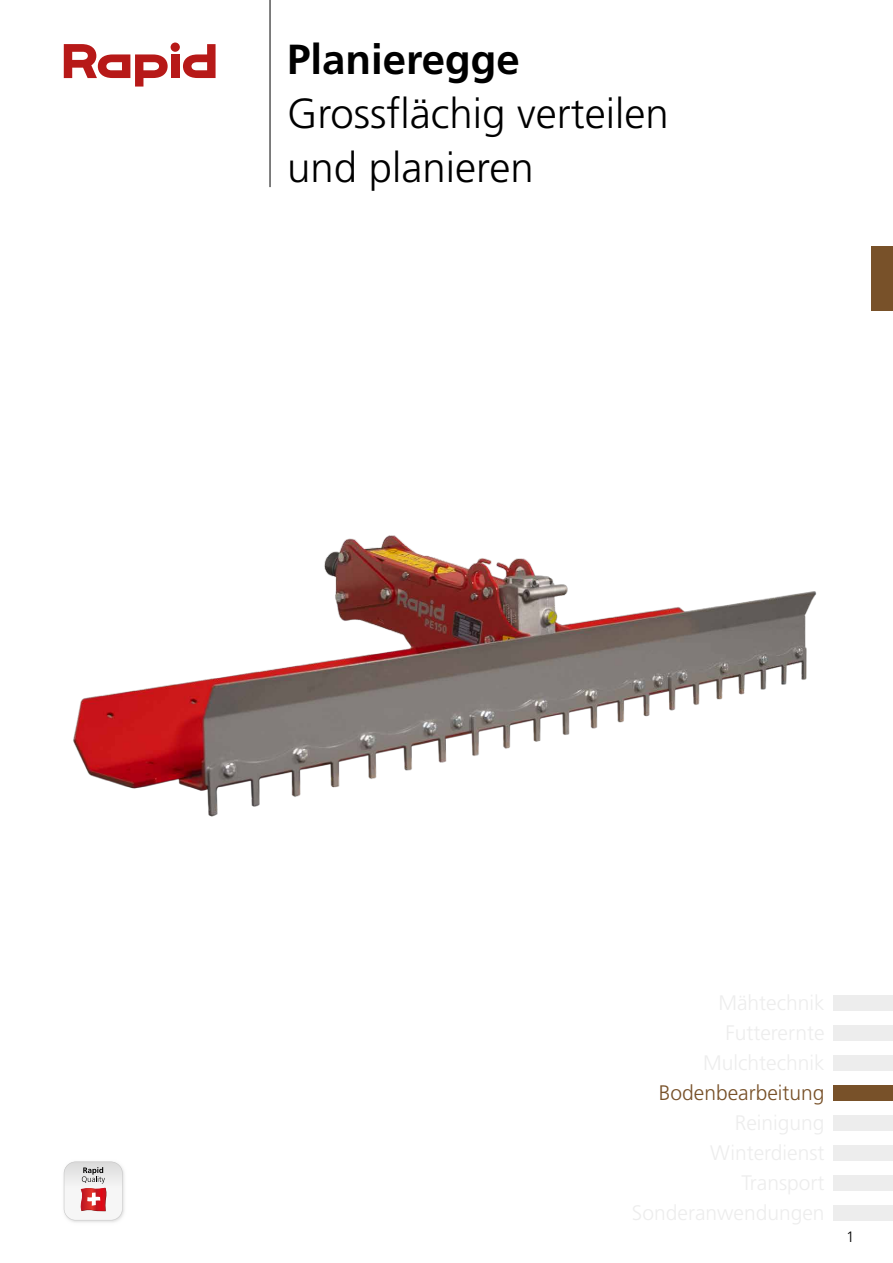
<style>
.page{position:relative;width:893px;height:1263px;background:#fff}
.page>*{position:absolute;margin:0;border:0;box-sizing:border-box;transform-origin:0 0}
.t1{font:300 42px/54px "Frutiger";color:#000}
.t2{font:700 42px "Frutiger LT Std";color:#000}
.t3{font:300 21px "Frutiger";color:#785129}
.t4{font:300 15px "Frutiger";color:#000}
</style>
<div class="page">
<div style="left:871px;top:246px;width:22px;height:65px;background:#785129"></div>
<svg style="left:64px;top:1161px;width:59px;height:59px"></svg>
<img style="left:73px;top:535px;width:744px;height:282px">
<div style="left:171px;top:54px;width:8px;height:24px;background:#b71918"></div>
<div style="left:171px;top:43px;width:9px;height:9px;background:#b71918;border-radius:50%"></div>
<svg style="left:64px;top:44px;width:104px;height:43px"></svg>
<svg style="left:183px;top:44px;width:33px;height:34px"></svg>
<hr style="left:270px;top:0;width:1px;height:187px;background:#000">
<div style="left:833px;top:995px;width:60px;height:15px;background:#ededed"></div>
<div style="left:833px;top:1025px;width:60px;height:15px;background:#ededed"></div>
<div style="left:833px;top:1055px;width:60px;height:15px;background:#ededed"></div>
<div style="left:833px;top:1085px;width:60px;height:15px;background:#785129"></div>
<div style="left:833px;top:1115px;width:60px;height:15px;background:#ededed"></div>
<div style="left:833px;top:1145px;width:60px;height:15px;background:#ededed"></div>
<div style="left:833px;top:1175px;width:60px;height:15px;background:#ededed"></div>
<div style="left:833px;top:1205px;width:60px;height:15px;background:#ededed"></div>
<p class="t2" style="left:287px;top:34px;width:234px">Planieregge</p>
<p class="t1" style="left:287px;top:86px;width:383px">Grossflächig verteilen und planieren</p>
<p class="t3" style="left:659px;top:1081px;width:167px">Bodenbearbeitung</p>
<p class="t4" style="left:846px;top:1229px;width:10px">1</p>
</div>
